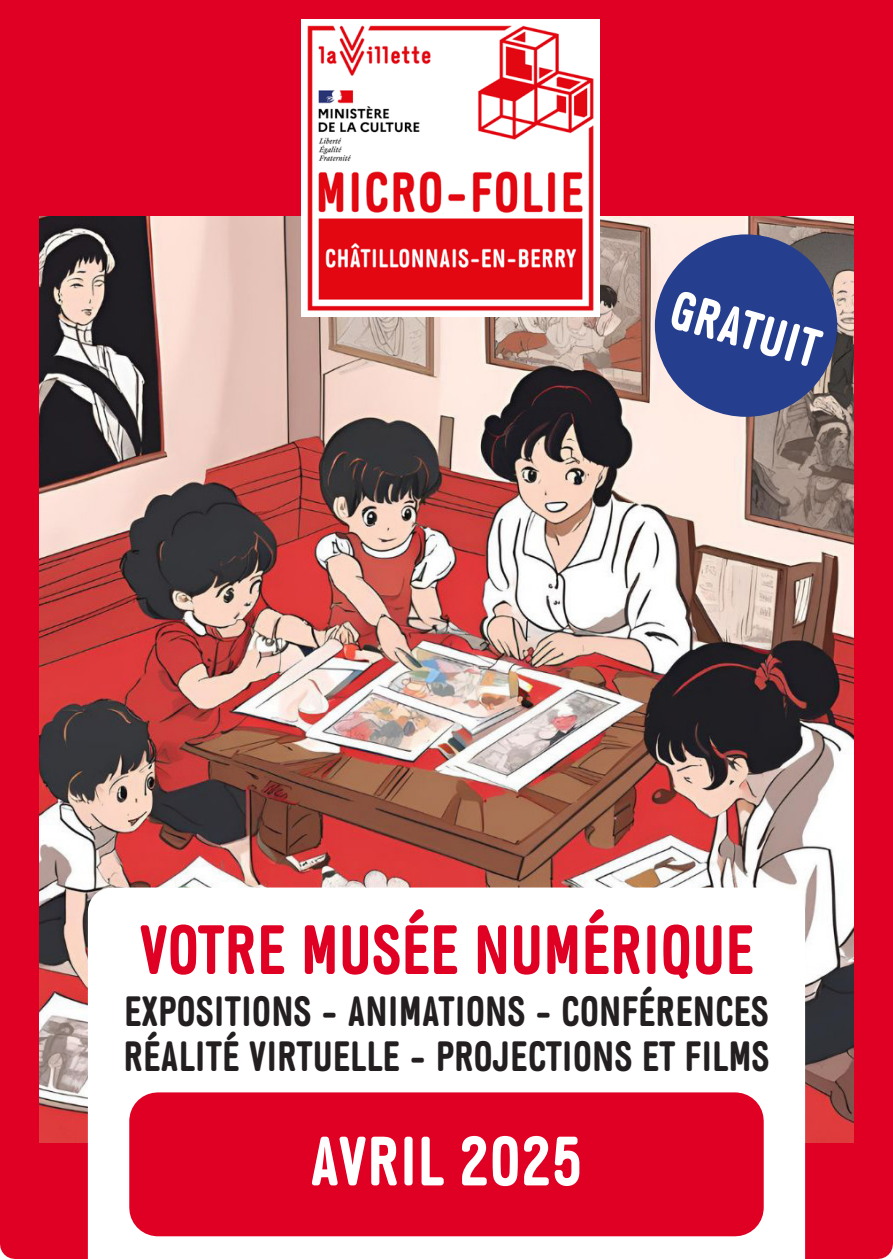
<style>
.page{position:relative;width:893px;height:1259px;background:#df0024}
.page>*{position:absolute;margin:0;border:0;box-sizing:border-box;transform-origin:0 0}
.t1{font:700 69px "Generika";color:#df0024}
.t2{font:700 69px "Generika";color:#fff}
.t3{font:700 54px "Generika";color:#fff}
.t4{font:700 42px/45px "Generika";color:#231f20}
</style>
<div class="page">
<img style="left:40px;top:217px;width:813px;height:925px">
<svg style="left:88px;top:887px;width:717px;height:372px"></svg>
<img style="left:302px;top:19px;width:298px;height:298px">
<div style="left:655px;top:234px;width:182px;height:183px;background:#253f8e;border-radius:50%"></div>
<div style="left:158px;top:1121px;width:577px;height:86px;background:#df0024"></div>
<div style="left:129px;top:1092px;width:635px;height:144px;border:57px solid #df0024"></div>
<p class="t3" style="left:680px;top:277px;width:155px;rotate:16deg">GRATUIT</p>
<p class="t1" style="left:139px;top:909px;width:616px">VOTRE MUSÉE NUMÉRIQUE</p>
<p class="t4" style="left:123px;top:987px;width:648px">EXPOSITIONS - ANIMATIONS - CONFÉRENCES<br>RÉALITÉ VIRTUELLE - PROJECTIONS ET FILMS</p>
<p class="t2" style="left:310px;top:1120px;width:275px">AVRIL 2025</p>
</div>
